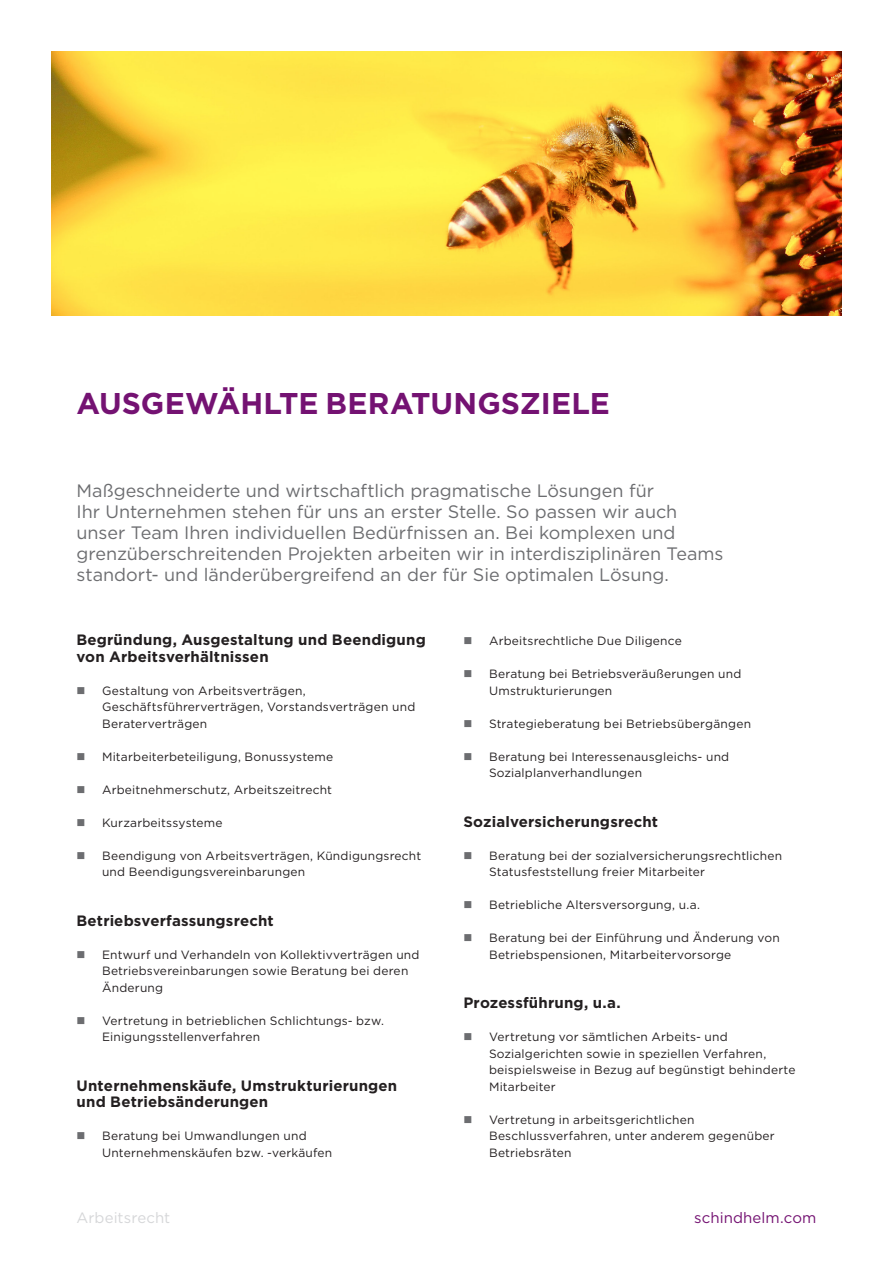
<style>
.page{position:relative;width:893px;height:1263px;background:#fff}
.page>*{position:absolute;margin:0;border:0;box-sizing:border-box;transform-origin:0 0}
._2022_Überschrift{font:700 30px "Gotham";color:#741272}
._2022_Subtitle{font:18px/21px "Gotham";color:#6c6d70}
.Subtitel{font:700 15px/16.5px "Gotham";letter-spacing:.01em;color:#231f20}
.SCWP_Bullets_Title{font:700 15px "Gotham";letter-spacing:.01em;color:#231f20}
.t1{font:15px "Gotham";letter-spacing:.005em;color:#741272}
._2022_BF_Fußnote{font:15px "Gotham";letter-spacing:.005em;color:#d6d7d9}
.t2{font:12px/16.5px "Gotham";letter-spacing:.015em;color:#231f20}
</style>
<div class="page">
<img style="left:51px;top:51px;width:791px;height:264px">
<p class="_2022_Überschrift" style="left:77px;top:384px;width:535px">AUSGEWÄHLTE BERATUNGSZIELE</p>
<p class="_2022_Subtitle" style="left:77px;top:479px;width:648px">Maßgeschneiderte und wirtschaftlich pragmatische Lösungen für<br>Ihr Unternehmen stehen für uns an erster Stelle. So passen wir auch unser Team Ihren individuellen Bedürfnissen an. Bei komplexen und grenzüberschreitenden Projekten arbeiten wir in interdisziplinären Teams standort- und länderübergreifend an der für Sie optimalen Lösung.</p>
<p class="Subtitel" style="left:77px;top:631px;width:351px">Begründung, Ausgestaltung und Beendigung von Arbeitsverhältnissen</p>
<p class="t2" style="left:102px;top:682px;width:315px">Gestaltung von Arbeitsverträgen,<br>Geschäftsführerverträgen, Vorstandsverträgen und<br>Beraterverträgen</p>
<p class="t2" style="left:102px;top:748px;width:233px">Mitarbeiterbeteiligung, Bonussysteme</p>
<p class="t2" style="left:102px;top:781px;width:231px">Arbeitnehmerschutz, Arbeitszeitrecht</p>
<p class="t2" style="left:102px;top:814px;width:122px">Kurzarbeitssysteme</p>
<p class="t2" style="left:102px;top:847px;width:321px">Beendigung von Arbeitsverträgen, Kündigungsrecht und Beendigungsvereinbarungen</p>
<p class="Subtitel" style="left:77px;top:912px;width:199px">Betriebsverfassungsrecht</p>
<p class="t2" style="left:102px;top:946px;width:319px">Entwurf und Verhandeln von Kollektivverträgen und<br>Betriebsvereinbarungen sowie Beratung bei deren<br>Änderung</p>
<p class="t2" style="left:102px;top:1012px;width:283px">Vertretung in betrieblichen Schlichtungs- bzw.<br>Einigungsstellenverfahren</p>
<p class="Subtitel" style="left:77px;top:1077px;width:322px">Unternehmenskäufe, Umstrukturierungen und Betriebsänderungen</p>
<p class="t2" style="left:102px;top:1127px;width:232px">Beratung bei Umwandlungen und<br>Unternehmenskäufen bzw. -verkäufen</p>
<p class="_2022_BF_Fußnote" style="left:77px;top:1208px;width:95px">Arbeitsrecht</p>
<p class="t2" style="left:489px;top:632px;width:194px">Arbeitsrechtliche Due Diligence</p>
<p class="t2" style="left:489px;top:665px;width:254px">Beratung bei Betriebsveräußerungen und<br>Umstrukturierungen</p>
<p class="t2" style="left:489px;top:715px;width:264px">Strategieberatung bei Betriebsübergängen</p>
<p class="t2" style="left:489px;top:748px;width:242px">Beratung bei Interessenausgleichs- und<br>Sozialplanverhandlungen</p>
<p class="SCWP_Bullets_Title" style="left:463px;top:811px;width:196px">Sozialversicherungsrecht</p>
<p class="t2" style="left:489px;top:847px;width:295px">Beratung bei der sozialversicherungsrechtlichen<br>Statusfeststellung freier Mitarbeiter</p>
<p class="t2" style="left:489px;top:896px;width:213px">Betriebliche Altersversorgung, u.a.</p>
<p class="t2" style="left:489px;top:929px;width:292px">Beratung bei der Einführung und Änderung von<br>Betriebspensionen, Mitarbeitervorsorge</p>
<p class="SCWP_Bullets_Title" style="left:463px;top:993px;width:159px">Prozessführung, u.a.</p>
<p class="t2" style="left:489px;top:1028px;width:308px">Vertretung vor sämtlichen Arbeits- und Sozialgerichten sowie in speziellen Verfahren, beispielsweise in Bezug auf begünstigt behinderte Mitarbeiter</p>
<p class="t2" style="left:489px;top:1111px;width:287px">Vertretung in arbeitsgerichtlichen<br>Beschlussverfahren, unter anderem gegenüber<br>Betriebsräten</p>
<p class="t1" style="left:694px;top:1208px;width:124px">schindhelm.com</p>
</div>
